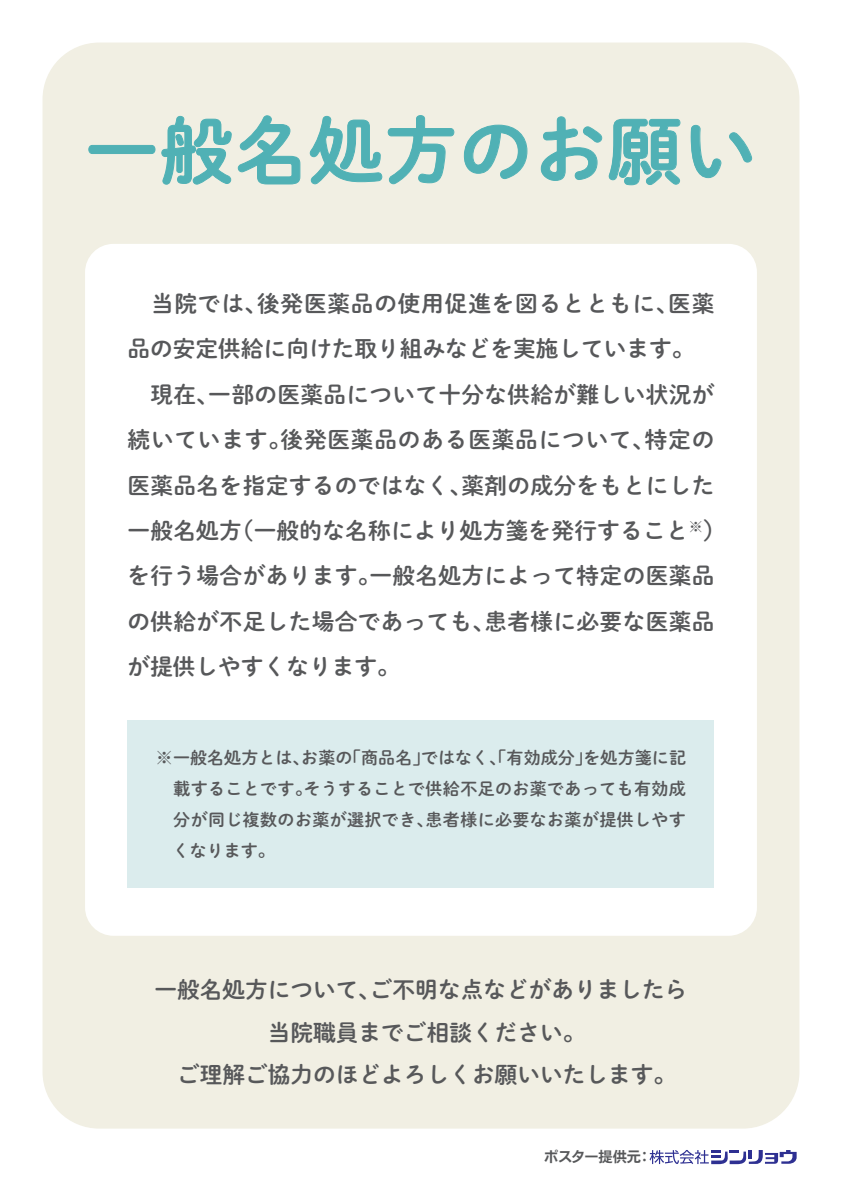
<style>
.page{position:relative;width:842px;height:1191px;background:#fff}
.page>*{position:absolute;margin:0;border:0;box-sizing:border-box;transform-origin:0 0}
.t1{font:73.7px "DNP Shuei M Go Std B";letter-spacing:.015em;color:#50b1b5}
.t2{font:22.7px/45.4px "DNP Shuei M Go Std B";letter-spacing:.015em;color:#57585a}
.t3{font:17px/31.2px "DNP Shuei M Go Std B";letter-spacing:.02em;color:#57585a;text-align:justify}
.t4{font:14.2px "Nud Motoya Ex Cedar W5 90 mskp RKSJ H";color:#57585a}
</style>
<div class="page">
<div style="left:43px;top:43px;width:756px;height:1085px;background:#f1efe3;border-radius:57px"></div>
<div style="left:89px;top:145px;width:66px;height:9px;border:1px solid #50b1b5;border-radius:4px"></div>
<svg style="left:162px;top:116px;width:69px;height:68px"></svg>
<svg style="left:238px;top:115px;width:62px;height:69px"></svg>
<svg style="left:310px;top:116px;width:72px;height:68px"></svg>
<svg style="left:388px;top:115px;width:66px;height:69px"></svg>
<svg style="left:464px;top:125px;width:63px;height:54px"></svg>
<svg style="left:541px;top:116px;width:61px;height:65px"></svg>
<svg style="left:609px;top:119px;width:71px;height:66px"></svg>
<svg style="left:691px;top:125px;width:61px;height:53px"></svg>
<div style="left:85px;top:244px;width:672px;height:691px;background:#fff;border-radius:28px"></div>
<div style="left:128px;top:720px;width:586px;height:167px;background:#dbeced"></div>
<svg style="left:650px;top:1150px;width:147px;height:14px"></svg>
<h1 class="t1" style="left:85px;top:96px;width:673px">一般名処方のお願い</h1>
<p class="t2" style="left:128px;top:280px;width:600px">　当院では、後発医薬品の使用促進を図るとともに、医薬品の安定供給に向けた取り組みなどを実施しています。<br>　現在、一部の医薬品について十分な供給が難しい状況が続いています。後発医薬品のある医薬品について、特定の医薬品名を指定するのではなく、薬剤の成分をもとにした一般名処方（一般的な名称により処方箋を発行すること<sup>※</sup>）を行う場合があります。一般名処方によって特定の医薬品の供給が不足した場合であっても、患者様に必要な医薬品が提供しやすくなります。</p>
<p class="t3" style="left:156px;top:741px;width:532px">※一般名処方とは、お薬の「商品名」ではなく、「有効成分」を処方箋に記　載することです。そうすることで供給不足のお薬であっても有効成　分が同じ複数のお薬が選択でき、患者様に必要なお薬が提供しやす　くなります。</p>
<p class="t2" style="left:154px;top:967px;width:534px;line-height:42.5px;text-align:center">一般名処方について、ご不明な点などがありましたら当院職員までご相談ください。<br>ご理解ご協力のほどよろしくお願いいたします。</p>
<p class="t4" style="left:544px;top:1150px;width:109px">ポスター提供元：</p>
</div>
